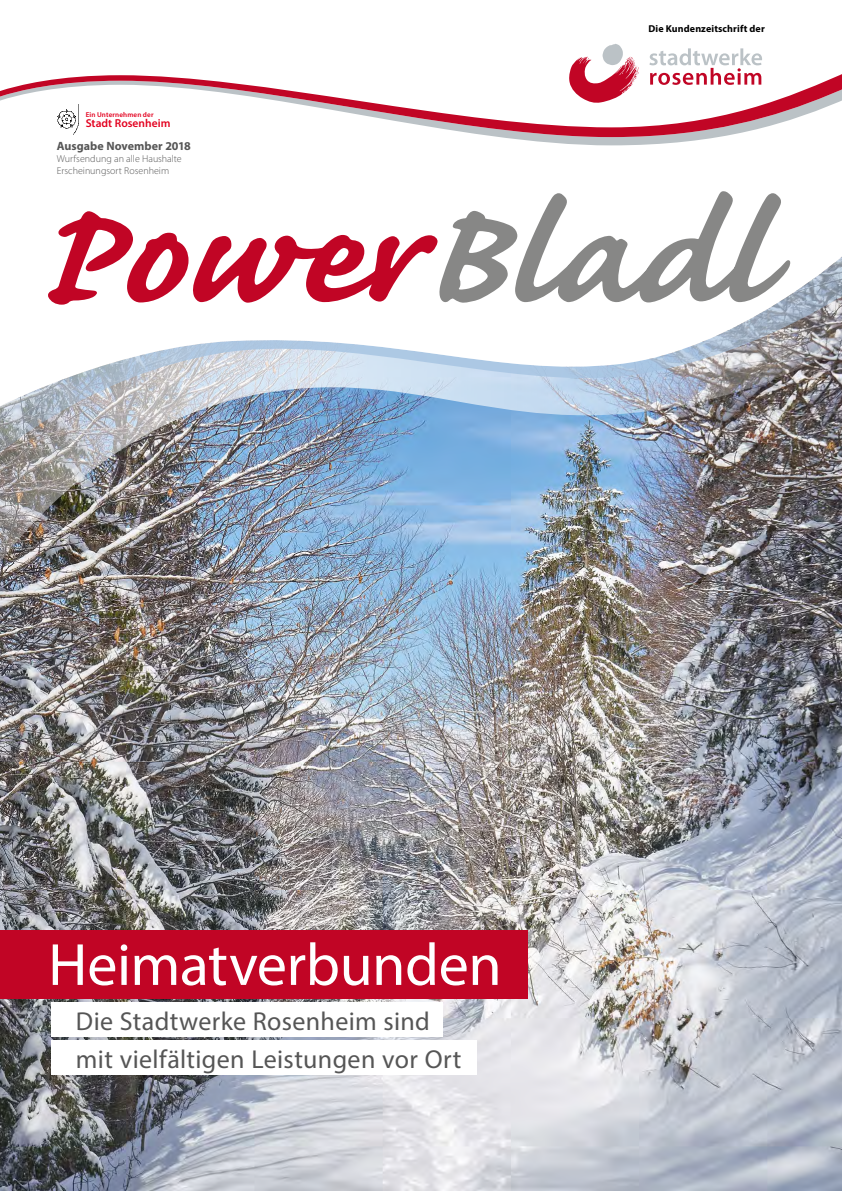
<style>
.page{position:relative;width:842px;height:1191px;background:#fff}
.page>*{position:absolute;margin:0;border:0;box-sizing:border-box;transform-origin:0 0}
.t1{font:60px "Myriad Pro";letter-spacing:-.005em;color:#fff}
.t2{font:26px/38px "Myriad Pro";letter-spacing:.015em;color:#565656}
.t3{font:700 12px "Myriad Pro";letter-spacing:.005em;color:#565656}
.t4{font:600 11.5px "Myriad Pro";color:#e3001f}
.t5{font:300 10px/12px "Myriad Pro";color:#565656}
.t6{font:700 10px "Myriad Pro";letter-spacing:.01em;color:#000}
.t7{font:600 7.1px "Myriad Pro";letter-spacing:.02em;color:#e3001f}
</style>
<div class="page">
<img style="left:0;top:563px;width:842px;height:628px">
<img style="left:0;top:453px;width:842px;height:110px">
<img style="left:0;top:406px;width:842px;height:47px">
<div style="left:0;top:930px;width:527px;height:68px;background:#c10525"></div>
<svg style="left:1px;top:145px;width:841px;height:261px"></svg>
<svg style="left:570px;top:44px;width:69px;height:26px"></svg>
<svg style="left:649px;top:48px;width:113px;height:22px"></svg>
<svg style="left:500px;top:137px;width:218px;height:8px;fill:#bbc2c6"></svg>
<svg style="left:0;top:70px;width:842px;height:67px"></svg>
<svg style="left:47px;top:191px;width:744px;height:114px"></svg>
<img style="left:49px;top:103px;width:31px;height:33px">
<div style="left:51px;top:1002px;width:391px;height:34px;background:#fff"></div>
<div style="left:51px;top:1040px;width:425px;height:34px;background:#fff"></div>
<p class="t7" style="left:86px;top:110px;width:69px">Ein Unternehmen der</p>
<p class="t4" style="left:86px;top:116px;width:86px">Stadt Rosenheim</p>
<p class="t3" style="left:57px;top:138px;width:136px">Ausgabe November 2018</p>
<p class="t5" style="left:57px;top:153px;width:126px">Wurfsendung an alle Haushalte<br>Erscheinungsort Rosenheim</p>
<p class="t6" style="left:648px;top:22px;width:118px">Die Kundenzeitschrift der</p>
<h1 class="t1" style="left:48px;top:927px;width:455px">Heimatverbunden</h1>
<p class="t2" style="left:76px;top:1001px;width:387px">Die Stadtwerke Rosenheim sind mit vielfältigen Leistungen vor Ort</p>
</div>
